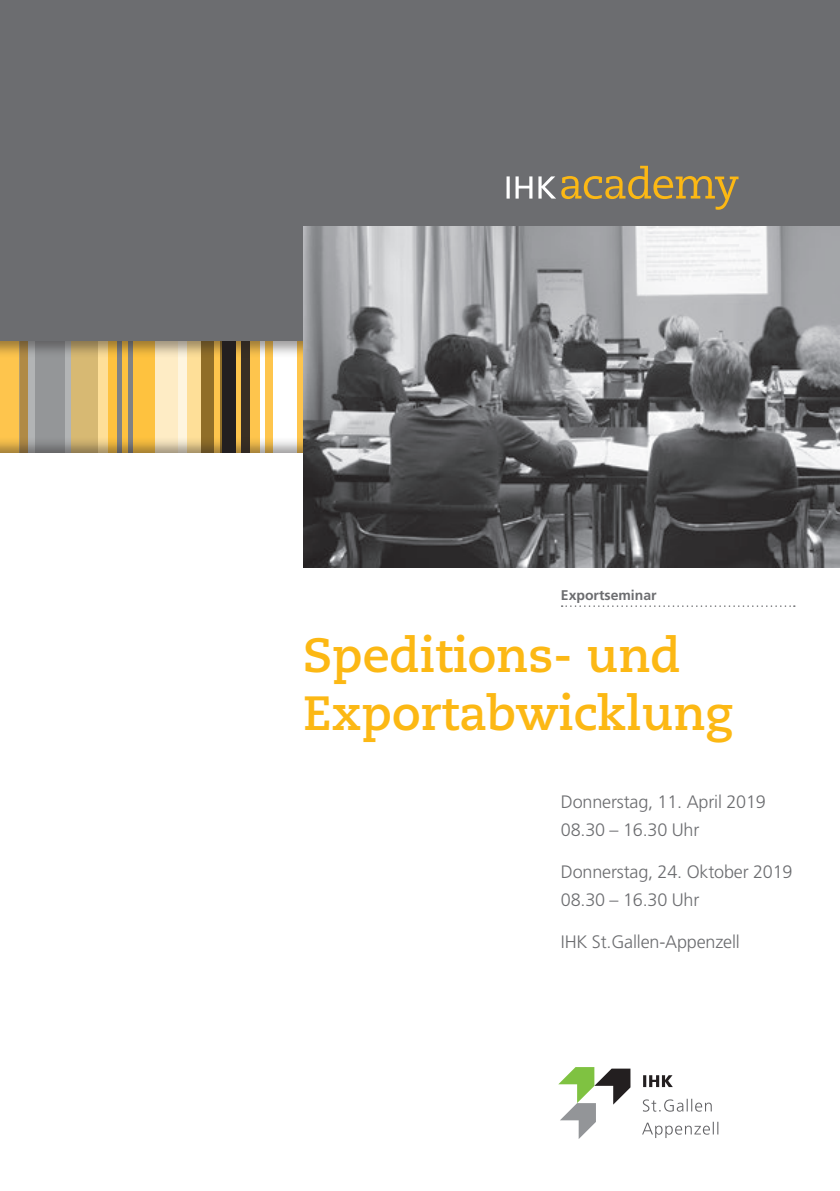
<style>
.page{position:relative;width:840px;height:1191px;background:#fff}
.page>*{position:absolute;margin:0;border:0;box-sizing:border-box;transform-origin:0 0}
.t1{font:700 48px/57.6px "Caecilia LT Std";color:#fcb814}
.t2{font:300 18px/28px "Frutiger LT Std";letter-spacing:-.01em;color:#6c6d70}
.t3{font:700 14px "Frutiger LT Std";color:#6c6d70}
</style>
<div class="page">
<svg style="left:225px;top:309px;width:102px;height:176px;background:#e4b249"></svg>
<svg style="left:0;top:309px;width:28px;height:176px;background:#edba4d"></svg>
<svg style="left:201px;top:309px;width:34px;height:176px;background:#403526"></svg>
<svg style="left:28px;top:358px;width:43px;height:78px"></svg>
<svg style="left:71px;top:358px;width:151px;height:78px;background:#e2b95f"></svg>
<svg style="left:273px;top:309px;width:24px;height:176px"></svg>
<svg style="left:20px;top:309px;width:8px;height:176px"></svg>
<svg style="left:260px;top:309px;width:5px;height:176px"></svg>
<svg style="left:117px;top:309px;width:4px;height:176px"></svg>
<svg style="left:128px;top:309px;width:4px;height:176px"></svg>
<svg style="left:155px;top:358px;width:31px;height:78px;background:#feeecb"></svg>
<div style="left:241px;top:309px;width:8px;height:176px;background:#392f24"></div>
<svg style="left:214px;top:309px;width:5px;height:176px"></svg>
<svg style="left:35px;top:309px;width:29px;height:176px;background:#8e9092"></svg>
<div style="left:0;top:0;width:839px;height:340px;background:#6c6d70"></div>
<div style="left:0;top:454px;width:839px;height:737px;background:#fff"></div>
<svg style="left:561px;top:605px;width:233px;height:2px"></svg>
<svg style="left:506px;top:166px;width:232px;height:44px"></svg>
<svg style="left:558px;top:1067px;width:72px;height:72px"></svg>
<svg style="left:642px;top:1121px;width:76px;height:17px"></svg>
<svg style="left:642px;top:1098px;width:69px;height:13px"></svg>
<svg style="left:643px;top:1075px;width:29px;height:12px"></svg>
<img style="left:303px;top:227px;width:536px;height:340px">
<p class="t3" style="left:560px;top:586px;width:97px">Exportseminar</p>
<h1 class="t1" style="left:303px;top:627px;width:431px">Speditions- und<br>Exportabwicklung</h1>
<p class="t2" style="left:560px;top:788px;width:206px">Donnerstag, 11. April 2019<br>08.30 – 16.30 Uhr</p>
<p class="t2" style="left:560px;top:858px;width:233px">Donnerstag, 24. Oktober 2019<br>08.30 – 16.30 Uhr</p>
<p class="t2" style="left:560px;top:928px;width:180px">IHK St.Gallen-Appenzell</p>
</div>
